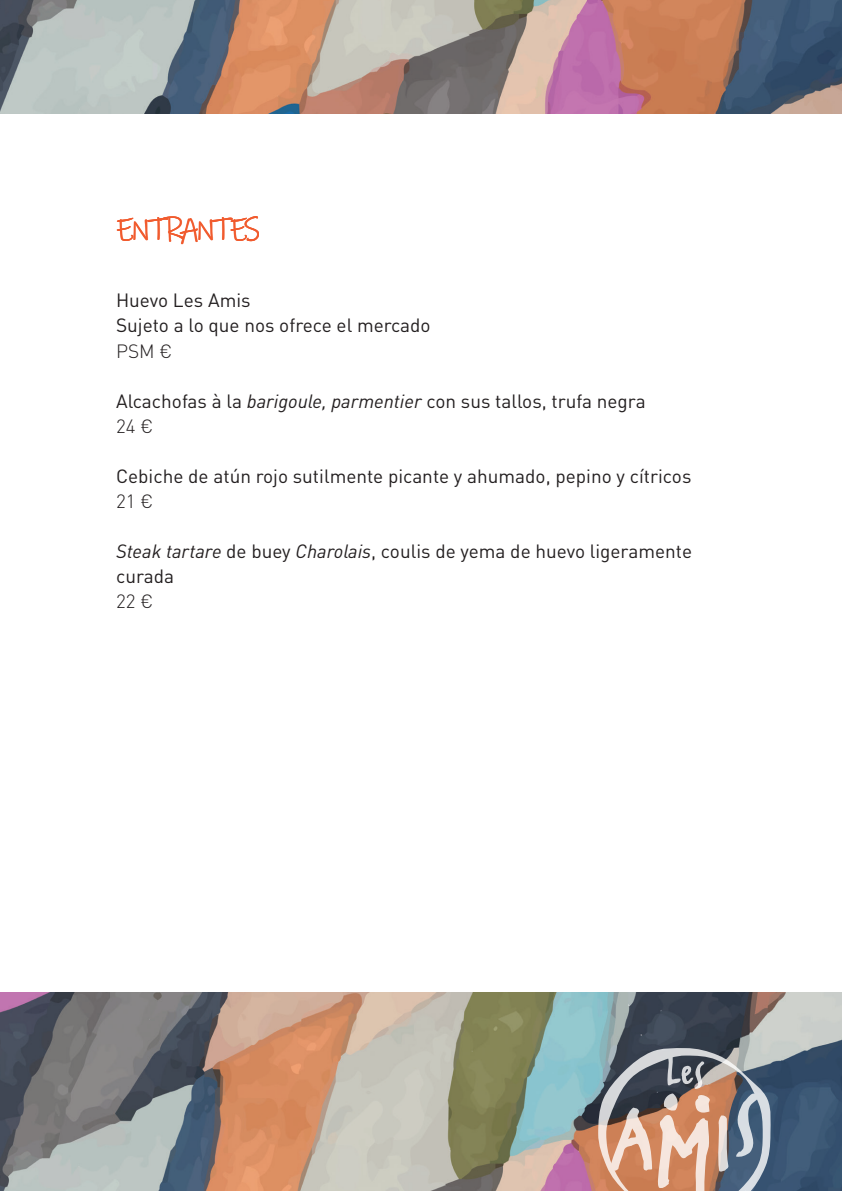
<style>
.page{position:relative;width:842px;height:1191px;background:#fff}
.page>*{position:absolute;margin:0;border:0;box-sizing:border-box;transform-origin:0 0}
.t1{font:34.2px "Ink Free";letter-spacing:-.12em;color:#f15b2e;scale:.88 1}
.t2{font:19px/25px "DIN Pro";color:#231f20}
.t3{font:300 19px "DIN Pro";color:#231f20}
.s1{font-style:italic}
.s2{font-weight:300}
</style>
<div class="page">
<img style="left:0;top:992px;width:842px;height:199px">
<img style="left:0;top:0;width:842px;height:113px">
<svg style="left:598px;top:1047px;width:174px;height:144px;background:#a18f88"></svg>
<h1 class="t1" style="left:116px;top:209px;width:166px">ENTRANTES</h1>
<p class="t2" style="left:116px;top:287px;width:316px">Huevo Les Amis<br>Sujeto a lo que nos ofrece el mercado</p>
<p class="t3" style="left:116px;top:338px;width:58px">PSM €</p>
<p class="t2" style="left:116px;top:387px;width:531px">Alcachofas à la <span class="s1">barigoule, parmentier</span> con sus tallos, trufa negra<br><span class="s2">24 €</span></p>
<p class="t2" style="left:116px;top:462px;width:577px">Cebiche de atún rojo sutilmente picante y ahumado, pepino y cítricos</p>
<p class="t3" style="left:116px;top:488px;width:39px">21 €</p>
<p class="t2" style="left:116px;top:537px;width:577px"><span class="s1">Steak tartare</span> de buey <span class="s1">Charolais</span>, coulis de yema de huevo ligeramente curada</p>
<p class="t3" style="left:116px;top:588px;width:39px">22 €</p>
</div>
